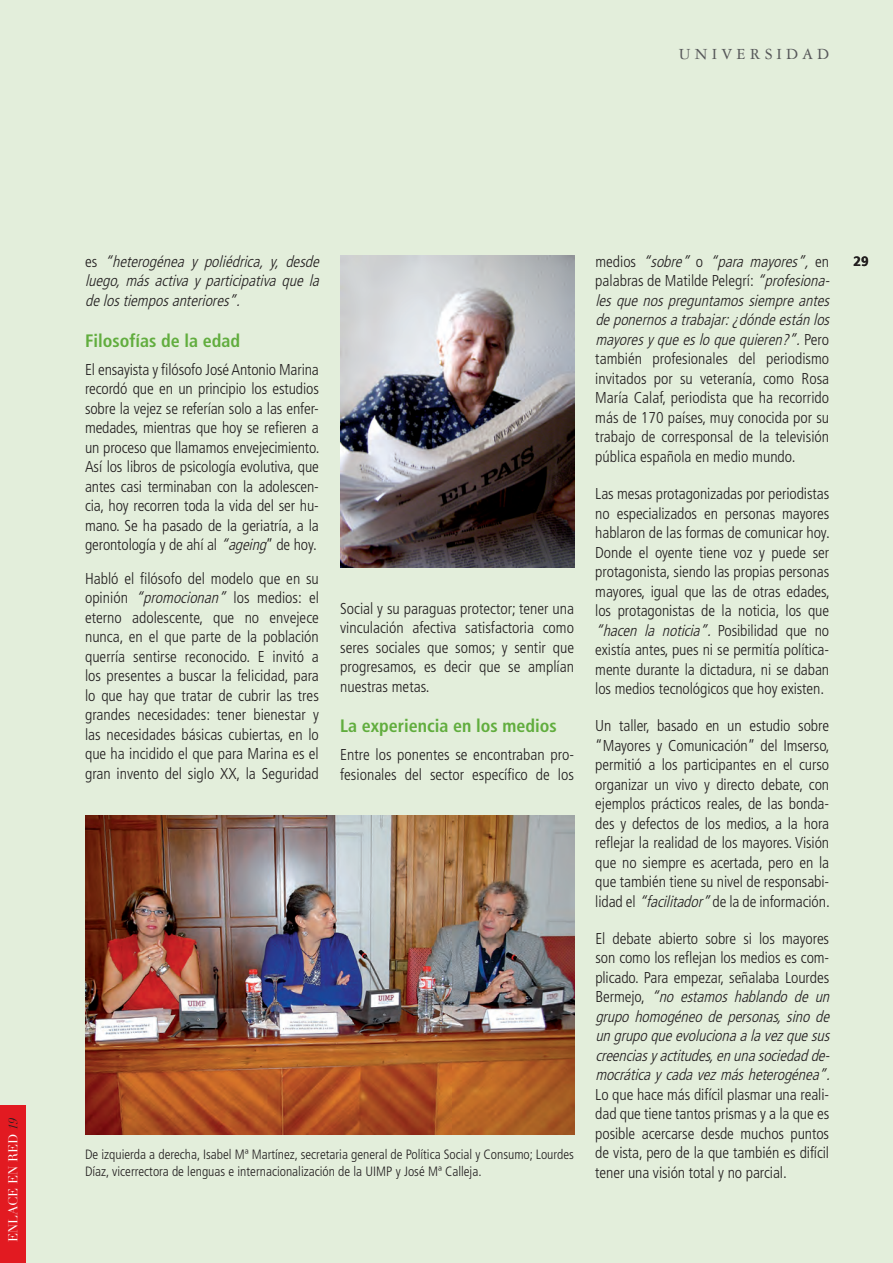
<style>
.page{position:relative;width:893px;height:1263px;background:#e3eedb}
.page>*{position:absolute;margin:0;border:0;box-sizing:border-box;transform-origin:0 0}
.t1{font:700 condensed 18px "Frutiger";color:#61ad3e}
.t2{font:16.5px "Garamond Three";letter-spacing:.25em;color:#57585a}
.t3{font:300 condensed 15.75px/19.5px "Frutiger";color:#231f20;text-align:justify}
.t4{font:italic 300 condensed 15.75px/19.5px "Frutiger";color:#231f20;text-align:justify}
.t5{font:300 condensed 13.5px/16.5px "Frutiger";color:#231f20}
.t6{font:700 13.5px "Frutiger";color:#231f20}
.t7{font:12.75px "Didot LH";letter-spacing:.205em;color:#fff}
.s1{font-style:italic;color:#231f20}
.s2{font-style:normal}
.s3{font-style:italic}
</style>
<div class="page">
<img style="left:85px;top:815px;width:489px;height:319px">
<img style="left:340px;top:255px;width:234px;height:312px">
<div style="left:0;top:1106px;width:26px;height:157px;background:#e21a21"></div>
<p class="t2" style="left:679px;top:45px;width:152px">UNIVERSIDAD</p>
<p class="t7" style="left:6px;top:1242px;width:126px;rotate:-90deg">enlace en red <span class="s1">19</span></p>
<p class="t4" style="left:85px;top:252px;width:240px"><span class="s2">e s</span> “heterogénea y poliédrica, y, desde luego, más activa y participativa que la delostiemposanteriores”.</p>
<p class="t1" style="left:85px;top:330px;width:157px">Filosofías de la edad</p>
<p class="t3" style="left:85px;top:360px;width:236px">El ensayista y filósofo José Antonio Marina recordó que en un principio los estudios sobre la vejez se referían solo a las enfer&shy;medades, mientras que hoy se refieren a un proceso que llamamos envejecimiento.<br>Así los libros de psicología evolutiva, que antes casi terminaban con la adolescen&shy;cia, hoy recorren toda la vida del ser hu&shy;mano. Se ha pasado de la geriatría, a la gerontología y de ahí al <span class="s3">“ageing</span>” de hoy.</p>
<p class="t3" style="left:85px;top:569px;width:235px">Habló el filósofo del modelo que en su opinión <span class="s3">“promocionan”</span> los medios: el eterno adolescente, que no envejece nunca, en el que parte de la población querría sentirse reconocido. E invitó a los presentes a buscar la felicidad, para lo que hay que tratar de cubrir las tres grandes necesidades: tener bienestar y las necesidades básicas cubiertas, en lo que ha incidido el que para Marina es el gran invento del siglo XX, la Seguridad</p>
<p class="t3" style="left:340px;top:598px;width:235px">Social y su paraguas protector; tener una vinculación afectiva satisfactoria como seres sociales que somos; y sentir que progresamos, es decir que se amplían nuestras metas.</p>
<p class="t1" style="left:340px;top:715px;width:218px">La experiencia en los medios</p>
<p class="t3" style="left:340px;top:745px;width:235px">Entre los ponentes se encontraban pro&shy;fesionales del sector específico de los</p>
<p class="t5" style="left:85px;top:1146px;width:490px">De izquierda a derecha, Isabel Mª Martínez, secretaria general de Política Social y Consumo; Lourdes<br>Díaz, vicerrectora de lenguas e internacionalización de la UIMP y José Mª Calleja.</p>
<p class="t3" style="left:595px;top:252px;width:240px;text-align:left">m e d i o s <span class="s3">“sobre”</span> o <span class="s3">“para mayores”,</span> e n palabras de Matilde Pelegrí: <span class="s3">“profesiona&shy;les que nos preguntamos siempre antes deponernosatrabajar:¿dóndeestánlos mayoresyqueesloquequieren?”.</span>P e r o también profesionales del periodismo invitados por su veteranía, como Rosa María Calaf, periodista que ha recorrido más de 170 países, muy conocida por su trabajo de corresponsal de la televisión pública española en medio mundo.</p>
<p class="t3" style="left:595px;top:484px;width:236px">Las mesas protagonizadas por periodistas no especializados en personas mayores hablaron de las formas de comunicar hoy.<br>Donde el oyente tiene voz y puede ser protagonista, siendo las propias personas mayores, igual que las de otras edades, los protagonistas de la noticia, los que <span class="s3">“hacen la noticia”.</span> Po s i b i l i d a d q u e n o existía antes, pues ni se permitía política&shy;mente durante la dictadura, ni se daban los medios tecnológicos que hoy existen.</p>
<p class="t3" style="left:595px;top:716px;width:236px">Un taller, basado en un estudio sobre “Mayores y Comunicación” del Imserso, permitió a los participantes en el curso organizar un vivo y directo debate, con ejemplos prácticos reales, de las bonda&shy;des y defectos de los medios, a la hora reflejar la realidad de los mayores. Visión que no siempre es acertada, pero en la que también tiene su nivel de responsabi&shy;lidad el <span class="s3">“facilitador”</span>de la de información.</p>
<p class="t4" style="left:595px;top:929px;width:240px;text-align:left"><span class="s2">El debate abierto sobre si los mayores son como los reflejan los medios es com&shy;plicado. Para empezar, señalaba Lourdes B e r m e j o ,</span> “no estamos hablando de un grupo homogéneo de personas, sino de ungrupoqueevolucionaalavezquesus creenciasyactitudes,enunasociedadde&shy;mocráticaycadavezmásheterogénea”.</p>
<p class="t3" style="left:595px;top:1085px;width:235px">Lo que hace más difícil plasmar una reali&shy;dad que tiene tantos prismas y a la que es posible acercarse desde muchos puntos de vista, pero de la que también es difícil tener una visión total y no parcial.</p>
<p class="t6" style="left:854px;top:253px;width:17px">29</p>
</div>
